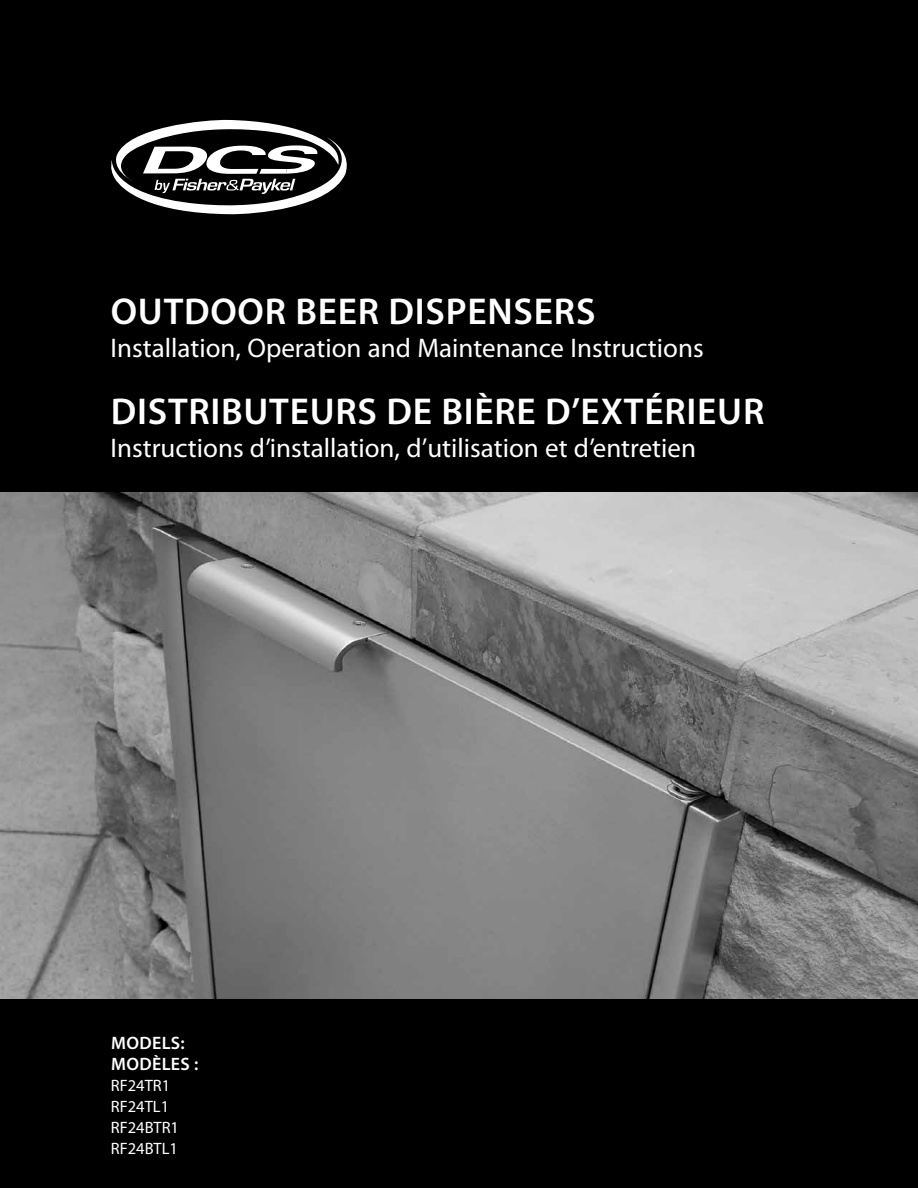
<style>
.page{position:relative;width:918px;height:1188px;background:#000}
.page>*{position:absolute;margin:0;border:0;box-sizing:border-box;transform-origin:0 0}
.t1{font:600 37.5px "Myriad Pro";letter-spacing:.02em;color:#fff}
.t2{font:27px "Myriad Pro";color:#fff}
.t3{font:600 18px/21px "Myriad Pro";letter-spacing:.02em;color:#fff}
.t4{font:16.5px/21px "Myriad Pro";color:#fff}
</style>
<div class="page">
<svg style="left:111px;top:120px;width:236px;height:94px"></svg>
<img style="left:0;top:492px;width:918px;height:507px">
<h1 class="t1" style="left:111px;top:287px;width:486px">OUTDOOR BEER DISPENSERS</h1>
<p class="t2" style="left:110px;top:331px;width:595px">Installation, Operation and Maintenance Instructions</p>
<h1 class="t1" style="left:111px;top:387px;width:655px">DISTRIBUTEURS DE BIÈRE D’EXTÉRIEUR</h1>
<p class="t2" style="left:110px;top:431px;width:587px">Instructions d’installation, d’utilisation et d’entretien</p>
<p class="t3" style="left:111px;top:1032px;width:89px">MODELS:<br>MODÈLES :</p>
<p class="t4" style="left:111px;top:1075px;width:70px">RF24TR1<br>RF24TL1<br>RF24BTR1<br>RF24BTL1</p>
</div>
